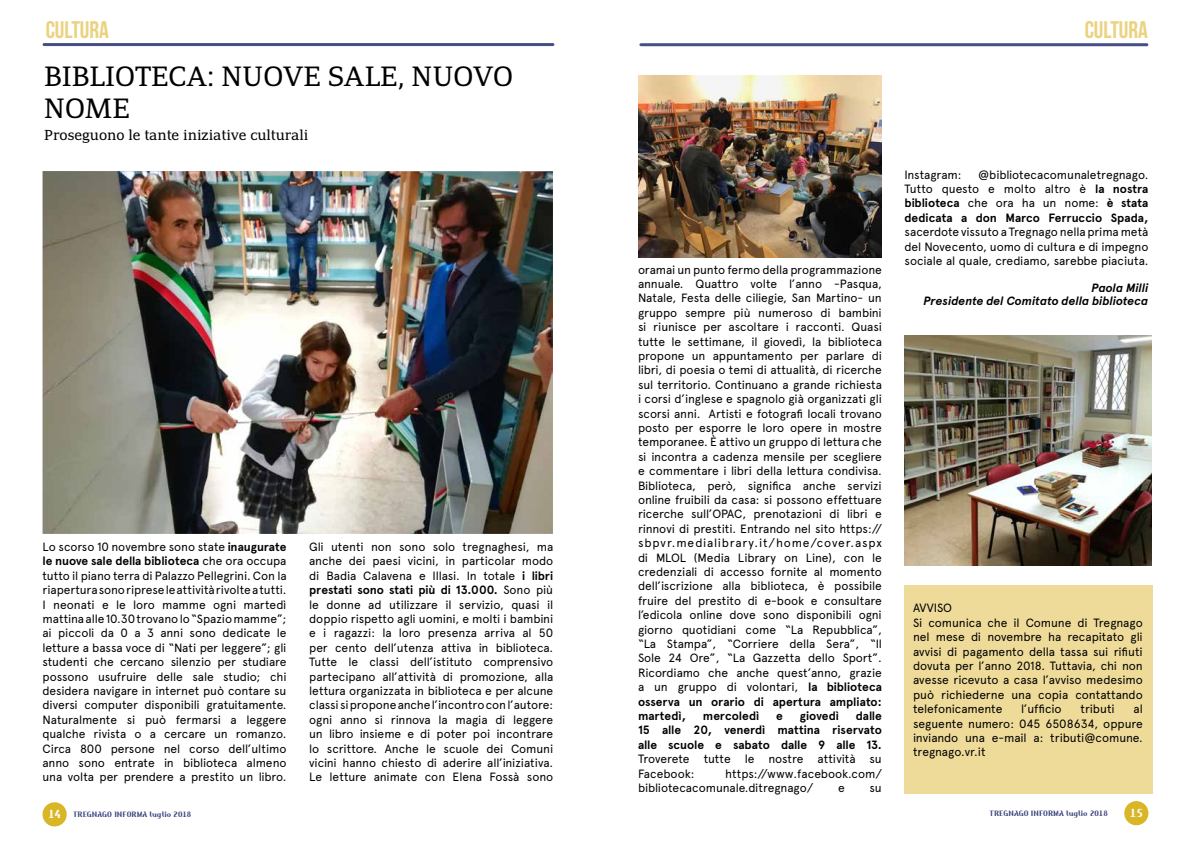
<style>
.page{position:relative;width:1191px;height:842px;background:#fff}
.page>*{position:absolute;margin:0;border:0;box-sizing:border-box;transform-origin:0 0}
.t1{font:27px/32.4px "Adamant BG";color:#000}
.t2{font:24px "Bebas Neue";color:#ead27f}
.t3{font:14px "Adamant BG";color:#000}
.t4{font:12px/14.4px "Apercu Pro";letter-spacing:-.01em;color:#000;text-align:justify}
.t5{font:700 12px/14.4px "Apercu";letter-spacing:-.005em;color:#000}
.t6{font:italic 700 12px/13px "Apercu Pro";letter-spacing:-.005em;color:#000;text-align:right}
.t7{font:700 12px "Maverick";color:#fff}
.t8{font:700 8px "Maverick";color:#38427c}
.s1{font-family:"Apercu";font-weight:700}
.s2{font-family:"Apercu Pro";font-weight:400}
.s3{font-size:12px;color:#fff}
</style>
<div class="page">
<hr style="left:44px;top:43px;width:509px;height:3px;background:#454f86">
<hr style="left:641px;top:43px;width:506px;height:3px;background:#454f86">
<div style="left:43px;top:802px;width:24px;height:24px;background:#d9b625;border-radius:50%"></div>
<div style="left:1124px;top:801px;width:24px;height:24px;background:#d9b625;border-radius:50%"></div>
<div style="left:904px;top:585px;width:248px;height:209px;background:#eedb99"></div>
<img style="left:43px;top:171px;width:510px;height:363px">
<img style="left:638px;top:75px;width:244px;height:183px">
<img style="left:904px;top:335px;width:247px;height:230px">
<h2 class="t2" style="left:46px;top:17px;width:65px">CULTURA</h2>
<h2 class="t2" style="left:1084px;top:17px;width:65px">CULTURA</h2>
<h1 class="t1" style="left:44px;top:60px;width:470px">BIBLIOTECA: NUOVE SALE, NUOVO<br>NOME</h1>
<p class="t3" style="left:44px;top:127px;width:266px">Proseguono le tante iniziative culturali</p>
<p class="t4" style="left:43px;top:539px;width:245px">Lo scorso 10 novembre sono state <span class="s1">inaugurate</span></p>
<p class="t5" style="left:43px;top:554px;width:245px">le nuove sale della biblioteca <span class="s2">che ora occupa</span></p>
<p class="t4" style="left:43px;top:567px;width:245px">tutto il piano terra di Palazzo Pellegrini. Con la riapertura sono riprese le attività rivolte a tutti.<br>I neonati e le loro mamme ogni martedì mattina alle 10.30 trovano lo “Spazio mamme”; ai piccoli da 0 a 3 anni sono dedicate le letture a bassa voce di “Nati per leggere”; gli studenti che cercano silenzio per studiare possono usufruire delle sale studio; chi desidera navigare in internet può contare su diversi computer disponibili gratuitamente.<br>Naturalmente si può fermarsi a leggere qualche rivista o a cercare un romanzo.<br>Circa 800 persone nel corso dell’ultimo anno sono entrate in biblioteca almeno una volta per prendere a prestito un libro.</p>
<p class="t4" style="left:309px;top:539px;width:245px">Gli utenti non sono solo tregnaghesi, ma anche dei paesi vicini, in particolar modo di Badia Calavena e Illasi. In totale <span class="s1">i libri</span></p>
<p class="t5" style="left:309px;top:583px;width:245px">prestati sono stati più di 13.000. <span class="s2">Sono più</span></p>
<p class="t4" style="left:309px;top:596px;width:245px">le donne ad utilizzare il servizio, quasi il doppio rispetto agli uomini, e molti i bambini e i ragazzi: la loro presenza arriva al 50 per cento dell’utenza attiva in biblioteca.<br>Tutte le classi dell’istituto comprensivo partecipano all’attività di promozione, alla lettura organizzata in biblioteca e per alcune classi si propone anche l’incontro con l’autore: ogni anno si rinnova la magia di leggere un libro insieme e di poter poi incontrare lo scrittore. Anche le scuole dei Comuni vicini hanno chiesto di aderire all’iniziativa.<br>Le letture animate con Elena Fossà sono</p>
<p class="t4" style="left:638px;top:261px;width:245px">oramai un punto fermo della programmazione annuale. Quattro volte l’anno -Pasqua, Natale, Festa delle ciliegie, San Martino- un gruppo sempre più numeroso di bambini si riunisce per ascoltare i racconti. Quasi tutte le settimane, il giovedì, la biblioteca propone un appuntamento per parlare di libri, di poesia o temi di attualità, di ricerche sul territorio. Continuano a grande richiesta i corsi d’inglese e spagnolo già organizzati gli scorsi anni. Artisti e fotografi locali trovano posto per esporre le loro opere in mostre temporanee. È attivo un gruppo di lettura che si incontra a cadenza mensile per scegliere e commentare i libri della lettura condivisa.<br>Biblioteca, però, significa anche servizi online fruibili da casa: si possono effettuare ricerche sull’OPAC, prenotazioni di libri e rinnovi di prestiti. Entrando nel sito https:// sbpvr.medialibrary.it/home/cover.aspx di MLOL (Media Library on Line), con le credenziali di accesso fornite al momento dell’iscrizione alla biblioteca, è possibile fruire del prestito di e-book e consultare l’edicola online dove sono disponibili ogni giorno quotidiani come “La Repubblica”, “La Stampa”, “Corriere della Sera”, “Il Sole 24 Ore”, “La Gazzetta dello Sport”.<br>Ricordiamo che anche quest’anno, grazie a un gruppo di volontari, <span class="s1">la biblioteca</span></p>
<p class="t5" style="left:638px;top:694px;width:245px">osserva un orario di apertura ampliato: martedì,</p>
<p class="t5" style="left:703px;top:709px;width:58px">mercoledì</p>
<p class="t5" style="left:776px;top:709px;width:8px">e</p>
<p class="t5" style="left:800px;top:709px;width:41px">giovedì</p>
<p class="t5" style="left:638px;top:709px;width:245px;text-align:justify;text-indent:218px">dalle 15 alle 20, venerdì mattina riservato alle scuole e sabato dalle 9 alle 13.</p>
<p class="t4" style="left:638px;top:751px;width:245px">Troverete tutte le nostre attività su<br>Facebook:</p>
<p class="t4" style="left:638px;top:765px;width:245px;text-indent:87px">https://www.facebook.com/ bibliotecacomunale.ditregnago/</p>
<p class="t4" style="left:838px;top:780px;width:8px">e</p>
<p class="t4" style="left:869px;top:780px;width:14px">su</p>
<p class="t4" style="left:904px;top:166px;width:245px;text-align:right">@bibliotecacomunaletregnago.<br>Tutto questo e molto altro è <span class="s1">la nostra</span></p>
<p class="t5" style="left:904px;top:196px;width:245px">biblioteca <span class="s2">che ora ha un nome:</span> è stata dedicata a don Marco Ferruccio Spada,</p>
<p class="t4" style="left:904px;top:224px;width:245px">sacerdote vissuto a Tregnago nella prima metà del Novecento, uomo di cultura e di impegno sociale al quale, crediamo, sarebbe piaciuta.</p>
<p class="t6" style="left:923px;top:281px;width:227px">Paola Milli<br>Presidente del Comitato della biblioteca</p>
<p class="t4" style="left:904px;top:166px;width:58px">Instagram:</p>
<p class="t4" style="left:913px;top:600px;width:231px;text-align:left">AVVISO<br>Si comunica che il Comune di Tregnago nel mese di novembre ha recapitato gli avvisi di pagamento della tassa sui rifiuti dovuta per l’anno 2018. Tuttavia, chi non avesse ricevuto a casa l’avviso medesimo può richiederne una copia contattando telefonicamente</p>
<p class="t4" style="left:913px;top:701px;width:231px;text-indent:220px">al seguente numero: 045 6508634, oppure inviando una e-mail a: tributi@comune. tregnago.vr.it</p>
<p class="t4" style="left:1021px;top:701px;width:42px">l’ufficio</p>
<p class="t4" style="left:1080px;top:701px;width:36px">tributi</p>
<p class="t8" style="left:48px;top:810px;width:145px"><span class="s3">14</span> TREGNAGO INFORMA luglio 2018</p>
<p class="t8" style="left:990px;top:809px;width:119px">TREGNAGO INFORMA luglio 2018</p>
<p class="t7" style="left:1129px;top:806px;width:15px">15</p>
</div>
